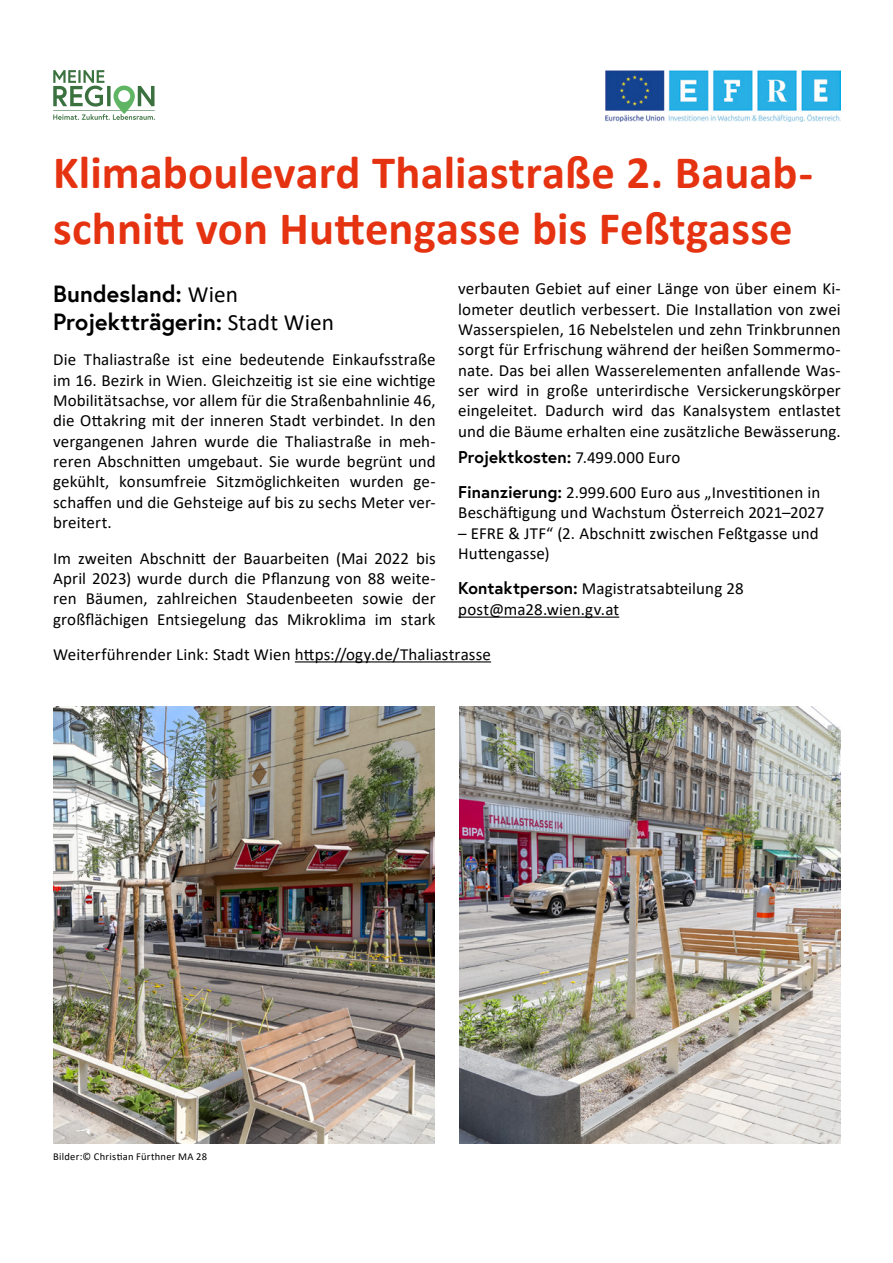
<style>
.page{position:relative;width:893px;height:1263px;background:#fff}
.page>*{position:absolute;margin:0;border:0;box-sizing:border-box;transform-origin:0 0}
.HL1{font:700 46.65px/55.9px "Calibri";letter-spacing:.005em;color:#e53312}
.Projekt{font:700 23.4px "Europa Austria";color:#000}
.Copy{font:16.95px/20.4px "Calibri";letter-spacing:.005em;color:#000;text-align:justify}
.Copy_Projektkosten_etc{font:16.95px/20.4px "Calibri";letter-spacing:.005em;color:#000}
.Copy_WF_Links{font:16.95px "Calibri";letter-spacing:.005em;color:#000}
.Copy_Projektkosten_etc-2{font:700 16.95px "Europa Austria";color:#000}
.Bildnachweis{font:10.5px "Calibri";letter-spacing:.025em;color:#000}
.s1{font-family:"Calibri";font-weight:400}
.s2{font-family:"Europa Austria";font-weight:700}
</style>
<div class="page">
<hr style="left:458px;top:617px;width:161px;height:1px;background:#000">
<svg style="left:53px;top:70px;width:102px;height:50px"></svg>
<img style="left:605px;top:71px;width:235px;height:50px">
<img style="left:53px;top:707px;width:382px;height:436px">
<img style="left:459px;top:707px;width:382px;height:436px">
<hr style="left:295px;top:661px;width:196px;height:1px;background:#000">
<h1 class="HL1" style="left:53px;top:144px;width:761px">Klimaboulevard Thaliastraße 2. Bauab&shy;schnitt von Huttengasse bis Feßtgasse</h1>
<p class="Projekt" style="left:53px;top:278px;width:186px">Bundesland: <span class="s1">Wien</span></p>
<p class="Projekt" style="left:53px;top:306px;width:282px">Projektträgerin: <span class="s1">Stadt Wien</span></p>
<p class="Copy" style="left:53px;top:349px;width:384px">Die Thaliastraße ist eine bedeutende Einkaufsstraße im 16. Bezirk in Wien. Gleichzeitig ist sie eine wichtige Mobilitätsachse, vor allem für die Straßenbahnlinie 46, die Ottakring mit der inneren Stadt verbindet. In den vergangenen Jahren wurde die Thaliastraße in meh&shy;reren Abschnitten umgebaut. Sie wurde begrünt und gekühlt, konsumfreie Sitzmöglichkeiten wurden ge&shy;schaffen und die Gehsteige auf bis zu sechs Meter ver&shy;breitert.</p>
<p class="Copy" style="left:53px;top:547px;width:384px">Im zweiten Abschnitt der Bauarbeiten (Mai 2022 bis April 2023) wurde durch die Pflanzung von 88 weite&shy;ren Bäumen, zahlreichen Staudenbeeten sowie der großflächigen Entsiegelung das Mikroklima im stark</p>
<p class="Copy" style="left:458px;top:278px;width:384px">verbauten Gebiet auf einer Länge von über einem Ki&shy;lometer deutlich verbessert. Die Installation von zwei Wasserspielen, 16 Nebelstelen und zehn Trinkbrunnen sorgt für Erfrischung während der heißen Sommermo&shy;nate. Das bei allen Wasserelementen anfallende Was&shy;ser wird in große unterirdische Versickerungskörper eingeleitet. Dadurch wird das Kanalsystem entlastet und die Bäume erhalten eine zusätzliche Bewässerung.</p>
<p class="Copy_Projektkosten_etc-2" style="left:458px;top:445px;width:224px">Projektkosten: <span class="s1">7.499.000 Euro</span></p>
<p class="Copy_Projektkosten_etc" style="left:458px;top:482px;width:367px"><span class="s2">Finanzierung:</span> 2.999.600 Euro aus „Investitionen in<br>Beschäftigung und Wachstum Österreich 2021–2027</p>
<p class="Copy_Projektkosten_etc" style="left:458px;top:522px;width:362px">– EFRE &amp; JTF“ (2. Abschnitt zwischen Feßtgasse und<br>Huttengasse)</p>
<p class="Copy_Projektkosten_etc" style="left:458px;top:578px;width:287px"><span class="s2">Kontaktperson:</span> Magistratsabteilung 28 post@ma28.wien.gv.at</p>
<p class="Copy_WF_Links" style="left:53px;top:642px;width:439px">Weiterführender Link: Stadt Wien https://ogy.de/Thaliastrasse</p>
<p class="Bildnachweis" style="left:53px;top:1149px;width:155px">Bilder:© Christian Fürthner MA 28</p>
</div>
